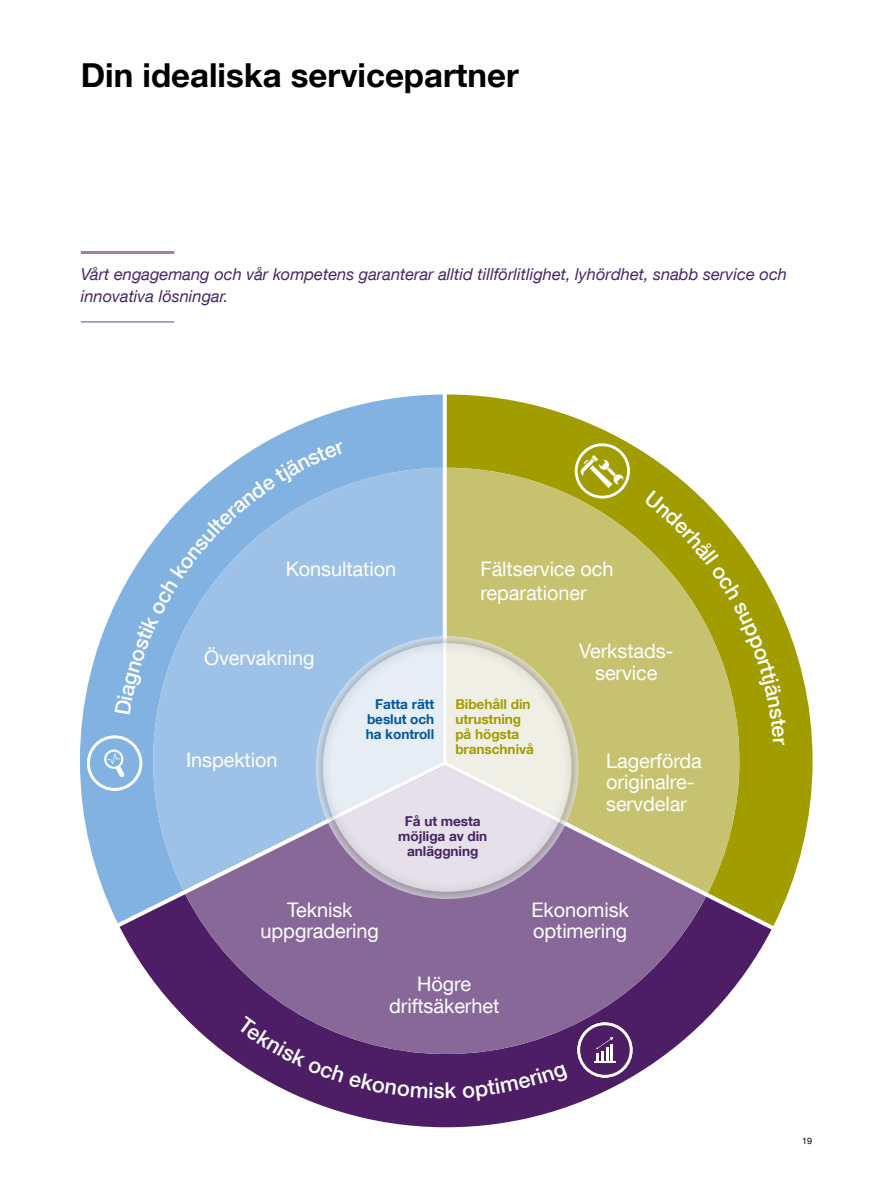
<style>
.page{position:relative;width:893px;height:1191px;background:#fff}
.page>*{position:absolute;margin:0;border:0;box-sizing:border-box;transform-origin:0 0}
.t1{font:700 33px "Helvetica Neue LT Com";color:#000}
.t2{font:20.1px/21.5px "Helvetica Neue LT Com";letter-spacing:-.005em;color:#fff}
.t3{font:italic 16.5px/22.5px "Helvetica Neue LT Com";color:#49266a}
.t4{font:700 13.65px/15px "Helvetica Neue LT Com";letter-spacing:-.005em;color:#a19d00}
.t5{font:700 13.65px/15px "Helvetica Neue LT Com";letter-spacing:-.005em;color:#472564;text-align:center}
.t6{font:700 13.65px/15px "Helvetica Neue LT Com";letter-spacing:-.005em;color:#0058a2;text-align:justify}
.t7{font:9px "Helvetica Neue LT Com";color:#000}
</style>
<div class="page">
<hr style="left:81px;top:251px;width:93px;height:3px;background:#9b84ac">
<hr style="left:81px;top:321px;width:93px;height:2px;background:#9b84ac">
<svg style="left:120px;top:923px;width:651px;height:204px"></svg>
<svg style="left:447px;top:394px;width:366px;height:532px"></svg>
<svg style="left:80px;top:394px;width:363px;height:529px"></svg>
<svg style="left:185px;top:893px;width:521px;height:161px;background:#7d5a8f"></svg>
<svg style="left:630px;top:468px;width:109px;height:425px;background:#c1bc6c"></svg>
<svg style="left:577px;top:1022px;width:55px;height:55px"></svg>
<svg style="left:237px;top:1016px;width:220px;height:82px;background:#653d7a"></svg>
<div style="left:463px;top:1064px;width:106px;height:36px;background:#4d1e65"></div>
<svg style="left:644px;top:490px;width:142px;height:255px;background:#bbb84c"></svg>
<svg style="left:87px;top:441px;width:543px;height:458px;background:#b5c4c8"></svg>
<h1 class="t1" style="left:81px;top:55px;width:440px">Din idealiska servicepartner</h1>
<p class="t3" style="left:81px;top:262px;width:708px">Vårt engagemang och vår kompetens garanterar alltid tillförlitlighet, lyhördhet, snabb service och innovativa lösningar.</p>
<p class="t2" style="left:286px;top:558px;width:112px">Konsultation</p>
<p class="t2" style="left:204px;top:646px;width:112px">Övervakning</p>
<p class="t2" style="left:480px;top:556px;width:135px;line-height:24.2px">Fältservice och reparationer</p>
<p class="t2" style="left:579px;top:640px;width:96px;text-align:center">Verkstads&shy;service</p>
<p class="t2" style="left:186px;top:749px;width:93px">Inspektion</p>
<p class="t6" style="left:366px;top:696px;width:70px;text-indent:9px">Fatta rätt beslut och ha kontroll</p>
<p class="t4" style="left:455px;top:696px;width:80px">Bibehåll din utrustning på högsta branschnivå</p>
<p class="t5" style="left:398px;top:813px;width:91px">Få ut mesta möjliga av din anläggning</p>
<p class="t2" style="left:606px;top:749px;width:97px">Lagerförda originalre&shy;servdelar</p>
<p class="t2" style="left:261px;top:898px;width:120px;text-align:center">Teknisk uppgradering</p>
<p class="t2" style="left:389px;top:973px;width:112px;text-align:center">Högre driftsäkerhet</p>
<p class="t2" style="left:532px;top:898px;width:99px">Ekonomisk optimering</p>
<p class="t7" style="left:802px;top:1135px;width:12px">19</p>
</div>
